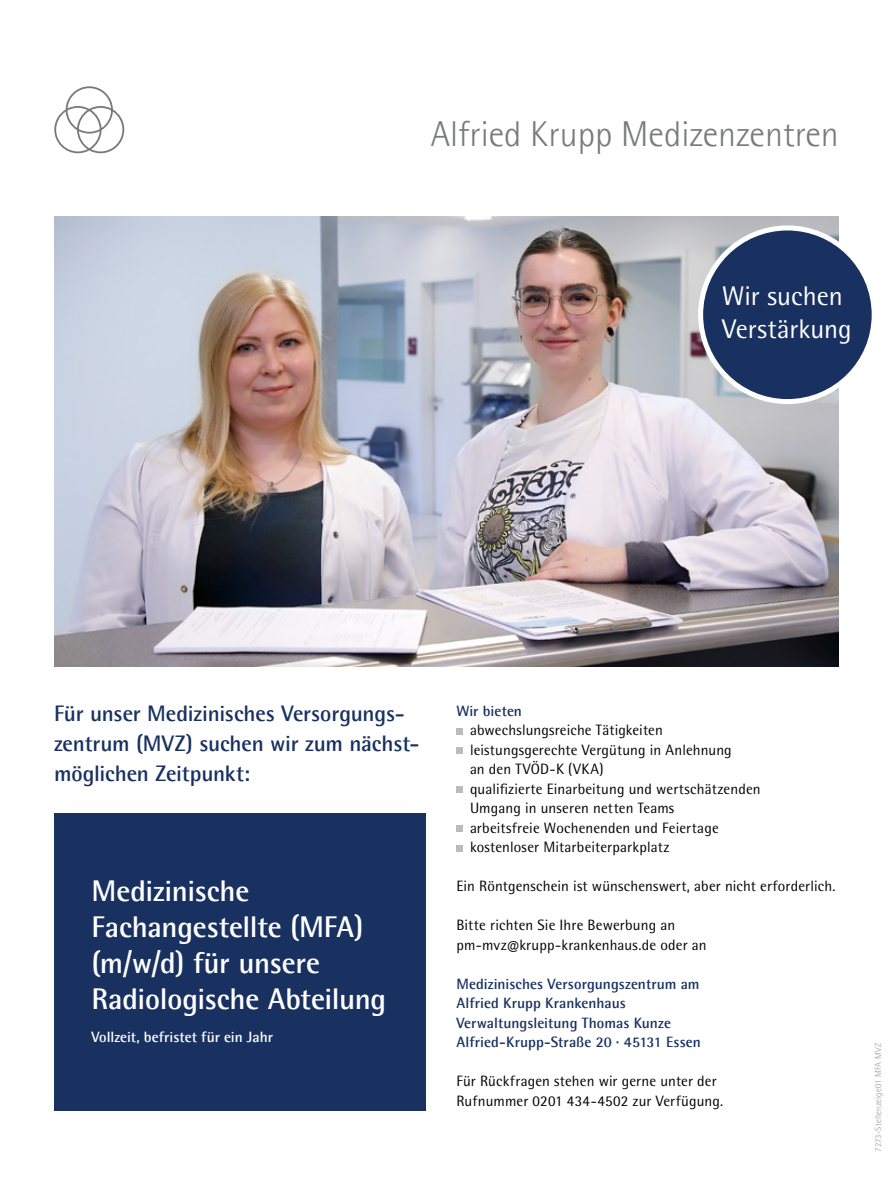
<style>
.page{position:relative;width:893px;height:1191px;background:#fff}
.page>*{position:absolute;margin:0;border:0;box-sizing:border-box;transform-origin:0 0}
.t1{font:300 36px "Agfa Rotis Semisans";color:#797a7a}
.t2{font:700 30px/36px "Agfa Rotis Semisans";letter-spacing:-.01em;color:#fff}
.t3{font:27px/32.4px "Rotis Semi Sans Pro";color:#fff}
.t4{font:700 22.5px/30px "Agfa Rotis Semisans";letter-spacing:-.005em;color:#193160}
.t5{font:15px/19.5px "Rotis Semi Sans Pro";letter-spacing:.01em;color:#000}
.t6{font:700 15px/19.5px "Agfa Rotis Semisans";color:#193160}
.t7{font:700 15px "Agfa Rotis Semisans";color:#fff}
.t8{font:300 9px "Agfa Rotis Semisans";letter-spacing:.015em;color:#9d9e9e}
</style>
<div class="page">
<div style="left:456px;top:728px;width:7px;height:6px;background:#b8bcbe"></div>
<div style="left:456px;top:747px;width:7px;height:6px;background:#b8bcbe"></div>
<div style="left:456px;top:786px;width:7px;height:6px;background:#b8bcbe"></div>
<div style="left:456px;top:825px;width:7px;height:6px;background:#b8bcbe"></div>
<div style="left:456px;top:845px;width:7px;height:6px;background:#b8bcbe"></div>
<div style="left:54px;top:813px;width:372px;height:298px;background:#193160"></div>
<img style="left:54px;top:216px;width:785px;height:450px">
<svg style="left:54px;top:86px;width:70px;height:67px"></svg>
<div style="left:701px;top:228px;width:173px;height:173px;background:#193160;border-radius:50%"></div>
<div style="left:698px;top:225px;width:179px;height:179px;border:5px solid #fff;border-radius:50%"></div>
<h1 class="t1" style="left:431px;top:114px;width:410px">Alfried Krupp Medizenzentren</h1>
<h3 class="t3" style="left:722px;top:280px;width:131px">Wir suchen<br>Verstärkung</h3>
<h3 class="t4" style="left:54px;top:698px;width:367px">Für unser Medizinisches Versorgungs&shy;zentrum (MVZ) suchen wir zum nächst&shy;möglichen Zeitpunkt:</h3>
<p class="t6" style="left:456px;top:701px;width:67px">Wir bieten</p>
<p class="t5" style="left:470px;top:720px;width:292px">abwechslungsreiche Tätigkeiten leistungsgerechte Vergütung in Anlehnung<br>an den TVÖD-K (VKA)<br>qualifizierte Einarbeitung und wertschätzenden Umgang in unseren netten Teams<br>arbeitsfreie Wochenenden und Feiertage kostenloser Mitarbeiterparkplatz</p>
<p class="t5" style="left:456px;top:876px;width:381px">Ein Röntgenschein ist wünschenswert, aber nicht erforderlich.</p>
<p class="t5" style="left:456px;top:915px;width:252px">Bitte richten Sie Ihre Bewerbung an pm-mvz@krupp-krankenhaus.de oder an</p>
<p class="t6" style="left:456px;top:974px;width:246px">Medizinisches Versorgungszentrum am Alfried Krupp Krankenhaus Verwaltungsleitung Thomas Kunze Alfried-Krupp-Straße 20 · 45131 Essen</p>
<p class="t5" style="left:456px;top:1071px;width:268px">Für Rückfragen stehen wir gerne unter der<br>Rufnummer 0201 434-4502 zur Verfügung.</p>
<h2 class="t2" style="left:91px;top:872px;width:296px">Medizinische<br>Fachangestellte (MFA) (m/w/d) für unsere<br>Radiologische Abteilung</h2>
<p class="t7" style="left:91px;top:1028px;width:183px">Vollzeit, befristet für ein Jahr</p>
<p class="t8" style="left:873px;top:1151px;width:110px;rotate:-90deg">7273-Stellenzeige01 MFA MVZ</p>
</div>
